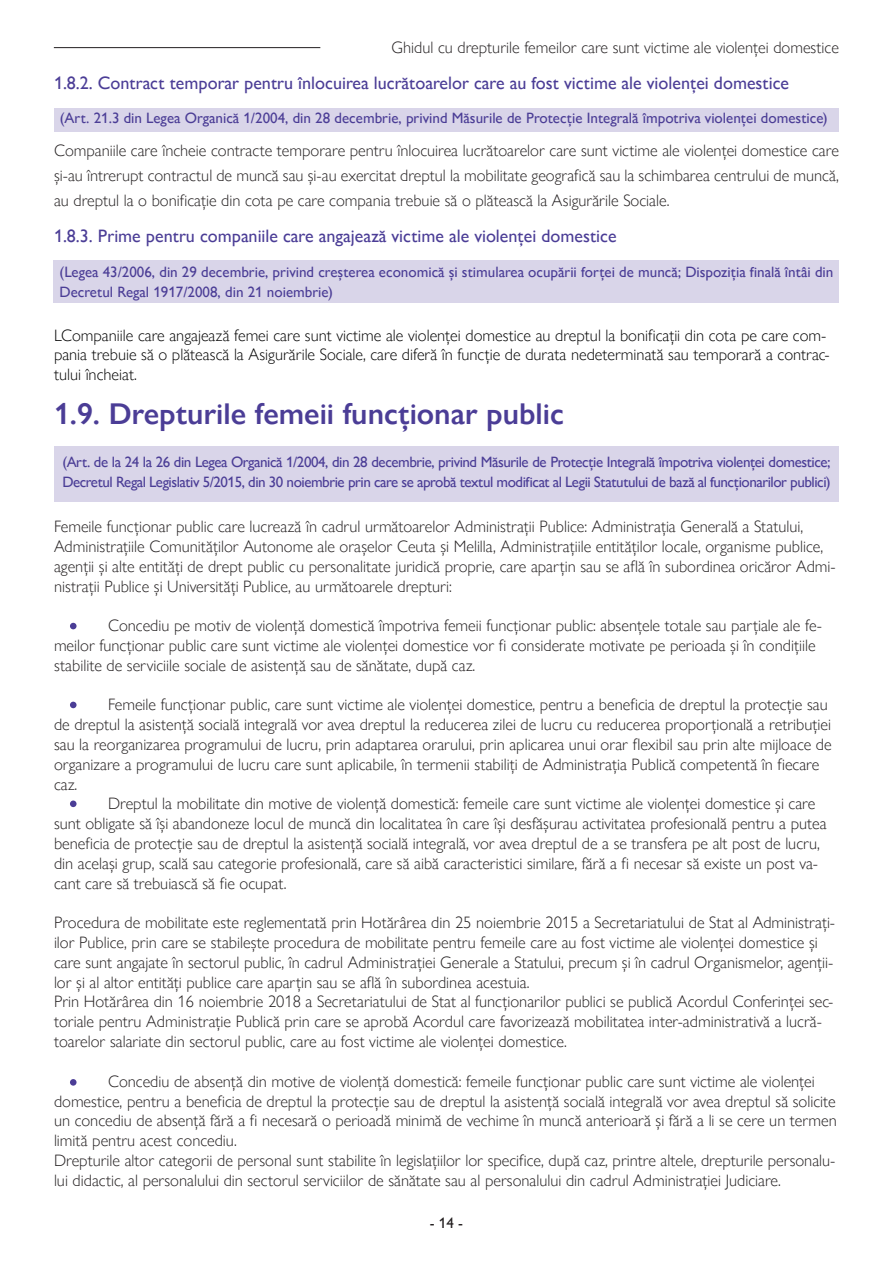
<style>
.page{position:relative;width:893px;height:1263px;background:#fff}
.page>*{position:absolute;margin:0;border:0;box-sizing:border-box;transform-origin:0 0}
.titulo2{font:600 30px "Gill Sans Nova";color:#4b3d96}
.titulo3{font:500 18px "Gill Sans Nova";color:#4b3d96}
.t1{font:300 16.5px/19.8px "Gill Sans Nova";color:#231f20}
.t2{font:300 16.5px/19.8px "Gill Sans Nova";color:#000}
.t3{font:500 15px/19.5px "Gill Sans Nova";letter-spacing:-.01em;color:#4b3d96}
.t4{font:500 15px/19.5px "Gill Sans Nova";letter-spacing:-.03em;color:#4b3d96}
.t5{font:500 15px "Gill Sans Nova";color:#231f20}
</style>
<div class="page">
<hr style="left:54px;top:47px;width:266px;height:1px;background:#231f20">
<div style="left:54px;top:260px;width:785px;height:43px;background:#d9d5e9"></div>
<div style="left:54px;top:446px;width:785px;height:56px;background:#d9d5e9"></div>
<div style="left:70px;top:623px;width:7px;height:6px;background:#4b3d96;border-radius:50%"></div>
<div style="left:70px;top:702px;width:7px;height:6px;background:#4b3d96;border-radius:50%"></div>
<div style="left:70px;top:800px;width:7px;height:7px;background:#4b3d96;border-radius:50%"></div>
<div style="left:70px;top:1079px;width:7px;height:7px;background:#4b3d96;border-radius:50%"></div>
<div style="left:54px;top:108px;width:785px;height:24px;background:#d9d5e9"></div>
<p class="t1" style="left:392px;top:38px;width:449px">Ghidul cu drepturile femeilor care sunt victime ale violenței domestice</p>
<p class="titulo3" style="left:54px;top:72px;width:737px">1.8.2. Contract temporar pentru înlocuirea lucrătoarelor care au fost victime ale violenței domestice</p>
<p class="t3" style="left:60px;top:108px;width:769px">(Art. 21.3 din Legea Organică 1/2004, din 28 decembrie, privind Măsurile de Protecție Integrală împotriva violenței domestice)</p>
<p class="t1" style="left:54px;top:138px;width:786px;line-height:24.8px;text-align:justify">Companiile care încheie contracte temporare pentru înlocuirea lucrătoarelor care sunt victime ale violenței domestice care și-au întrerupt contractul de muncă sau și-au exercitat dreptul la mobilitate geografică sau la schimbarea centrului de muncă, au dreptul la o bonificație din cota pe care compania trebuie să o plătească la Asigurările Sociale.</p>
<p class="titulo3" style="left:54px;top:225px;width:564px">1.8.3. Prime pentru companiile care angajează victime ale violenței domestice</p>
<p class="t3" style="left:60px;top:262px;width:775px">(Legea 43/2006, din 29 decembrie, privind creșterea economică și stimularea ocupării forței de muncă; Dispoziția finală întâi din<br>Decretul Regal 1917/2008, din 21 noiembrie)</p>
<p class="t2" style="left:54px;top:325px;width:777px">LCompaniile care angajează femei care sunt victime ale violenței domestice au dreptul la bonificații din cota pe care com&shy;pania trebuie să o plătească la Asigurările Sociale, care diferă în funcție de durata nedeterminată sau temporară a contrac&shy;tului încheiat.</p>
<p class="titulo2" style="left:54px;top:395px;width:511px">1.9. Drepturile femeii funcționar public</p>
<p class="t4" style="left:62px;top:452px;width:770px">(Art. de la 24 la 26 din Legea Organică 1/2004, din 28 decembrie, privind Măsurile de Protecție Integrală împotriva violenței domestice;<br>Decretul Regal Legislativ 5/2015, din 30 noiembrie prin care se aprobă textul modificat al Legii Statutului de bază al funcționarilor publici)</p>
<p class="t1" style="left:54px;top:516px;width:783px">Femeile funcționar public care lucrează în cadrul următoarelor Administrații Publice: Administrația Generală a Statului, Administrațiile Comunităților Autonome ale orașelor Ceuta și Melilla, Administrațiile entităților locale, organisme publice, agenții și alte entități de drept public cu personalitate juridică proprie, care aparțin sau se află în subordinea oricăror Admi&shy;nistrații Publice și Universități Publice, au următoarele drepturi:</p>
<p class="t1" style="left:54px;top:615px;width:770px;text-indent:54px">Concediu pe motiv de violență domestică împotriva femeii funcționar public: absențele totale sau parțiale ale fe&shy;meilor funcționar public care sunt victime ale violenței domestice vor fi considerate motivate pe perioada și în condițiile stabilite de serviciile sociale de asistență sau de sănătate, după caz.</p>
<p class="t1" style="left:54px;top:695px;width:779px;text-indent:54px">Femeile funcționar public, care sunt victime ale violenței domestice, pentru a beneficia de dreptul la protecție sau de dreptul la asistență socială integrală vor avea dreptul la reducerea zilei de lucru cu reducerea proporțională a retribuției sau la reorganizarea programului de lucru, prin adaptarea orarului, prin aplicarea unui orar flexibil sau prin alte mijloace de organizare a programului de lucru care sunt aplicabile, în termenii stabiliți de Administrația Publică competentă în fiecare caz.</p>
<p class="t1" style="left:54px;top:794px;width:774px;text-indent:54px">Dreptul la mobilitate din motive de violență domestică: femeile care sunt victime ale violenței domestice și care sunt obligate să își abandoneze locul de muncă din localitatea în care își desfășurau activitatea profesională pentru a putea beneficia de protecție sau de dreptul la asistență socială integrală, vor avea dreptul de a se transfera pe alt post de lucru, din același grup, scală sau categorie profesională, care să aibă caracteristici similare, fără a fi necesar să existe un post va&shy;cant care să trebuiască să fie ocupat.</p>
<p class="t1" style="left:54px;top:912px;width:783px">Procedura de mobilitate este reglementată prin Hotărârea din 25 noiembrie 2015 a Secretariatului de Stat al Administrați&shy;ilor Publice, prin care se stabilește procedura de mobilitate pentru femeile care au fost victime ale violenței domestice și care sunt angajate în sectorul public, în cadrul Administrației Generale a Statului, precum și în cadrul Organismelor, agenții&shy;lor și al altor entități publice care aparțin sau se află în subordinea acestuia.</p>
<p class="t1" style="left:54px;top:992px;width:781px">Prin Hotărârea din 16 noiembrie 2018 a Secretariatului de Stat al funcționarilor publici se publică Acordul Conferinței sec&shy;toriale pentru Administrație Publică prin care se aprobă Acordul care favorizează mobilitatea inter-administrativă a lucră&shy;toarelor salariate din sectorul public, care au fost victime ale violenței domestice.</p>
<p class="t1" style="left:54px;top:1071px;width:784px;text-indent:54px">Concediu de absență din motive de violență domestică: femeile funcționar public care sunt victime ale violenței domestice, pentru a beneficia de dreptul la protecție sau de dreptul la asistență socială integrală vor avea dreptul să solicite un concediu de absență fără a fi necesară o perioadă minimă de vechime în muncă anterioară și fără a li se cere un termen limită pentru acest concediu.</p>
<p class="t1" style="left:54px;top:1150px;width:783px">Drepturile altor categorii de personal sunt stabilite în legislațiilor lor specifice, după caz, printre altele, drepturile personalu&shy;lui didactic, al personalului din sectorul serviciilor de sănătate sau al personalului din cadrul Administrației Judiciare.</p>
<p class="t5" style="left:430px;top:1213px;width:35px">- 14 -</p>
</div>
